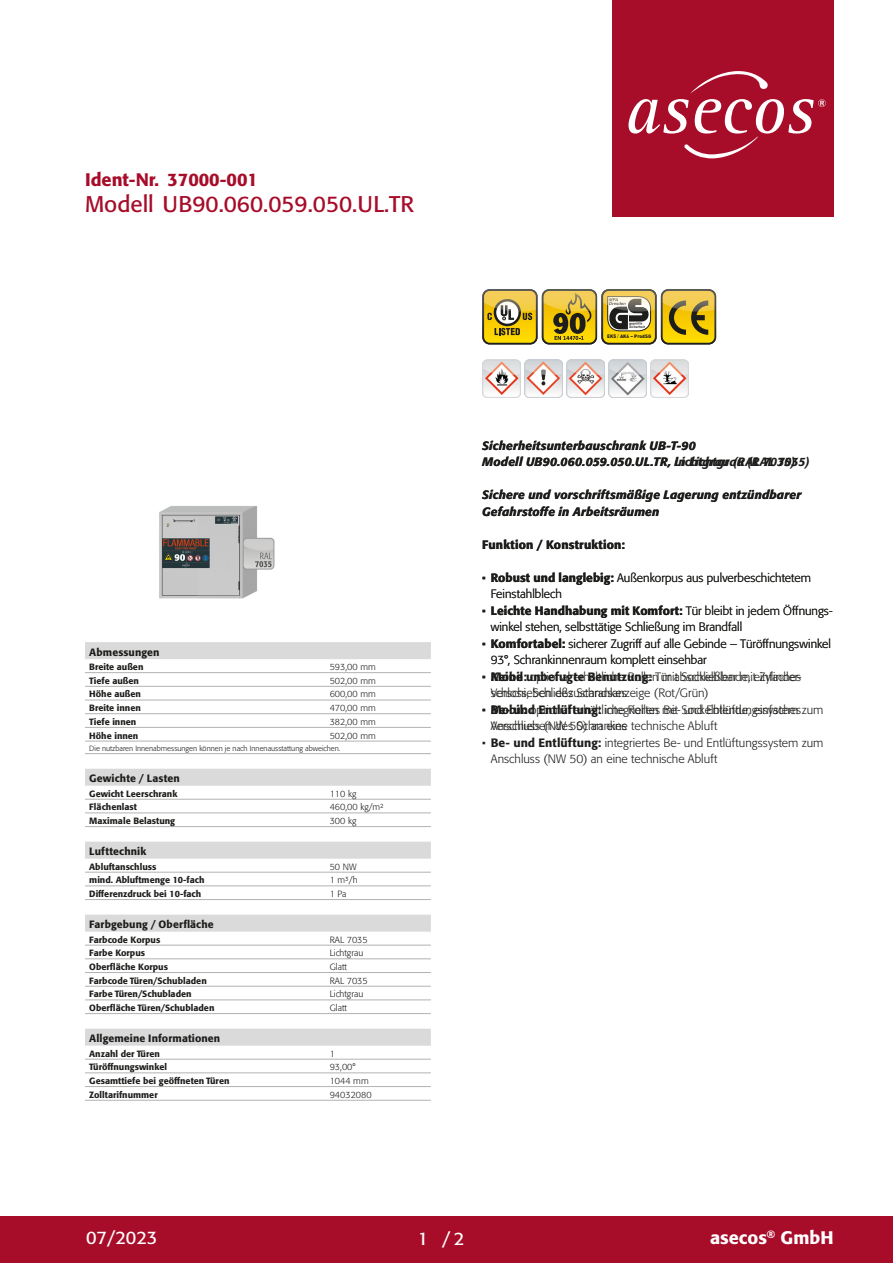
<style>
.page{position:relative;width:893px;height:1263px;background:#fff}
.page>*{position:absolute;margin:0;border:0;box-sizing:border-box;transform-origin:0 0}
.t1{font:22.5px "Formata Pro";color:#a70c29}
.t2{font:500 18px "Formata Pro";color:#a70c29}
.t3{font:500 18px "Formata Pro";color:#fff}
.t4{font:18px "Formata Pro";color:#fff}
.t5{font:300 12px/16.5px "Formata Pro";color:#1d1d1b}
.t6{font:italic 500 12px/16.5px "Formata Pro";letter-spacing:.015em;color:#1d1d1b}
.t7{font:500 12px "Formata Pro";letter-spacing:.015em;color:#1d1d1b}
.t8{font:500 10.5px "Formata Pro";letter-spacing:.01em;color:#1d1d1b}
.t9{font:500 9px "Formata Pro";color:#1d1d1b}
.t10{font:300 9px "Formata Pro";color:#1d1d1b}
.t11{font:300 7.5px "Formata Pro";color:#1d1d1b}
.t12{font:900 4.95px "DIN Pro";color:#1d1d1b}
.s1{font-weight:400}
.s2{font-weight:500}
</style>
<div class="page">
<div style="left:0;top:1216px;width:893px;height:47px;background:#a70c29"></div>
<div style="left:612px;top:0;width:221px;height:217px;background:#a70c29"></div>
<svg style="left:691px;top:71px;width:77px;height:22px"></svg>
<svg style="left:628px;top:99px;width:198px;height:60px"></svg>
<img style="left:159px;top:506px;width:116px;height:93px">
<div style="left:85px;top:642px;width:346px;height:17px;background:#dadada"></div>
<hr style="left:85px;top:672px;width:240px;height:1px;background:#b2b2b2">
<hr style="left:325px;top:672px;width:106px;height:1px;background:#b2b2b2">
<hr style="left:85px;top:686px;width:240px;height:1px;background:#b2b2b2">
<hr style="left:325px;top:686px;width:106px;height:1px;background:#b2b2b2">
<hr style="left:85px;top:700px;width:240px;height:1px;background:#b2b2b2">
<hr style="left:325px;top:700px;width:106px;height:1px;background:#b2b2b2">
<hr style="left:85px;top:713px;width:240px;height:1px;background:#b2b2b2">
<hr style="left:325px;top:713px;width:106px;height:1px;background:#b2b2b2">
<hr style="left:85px;top:727px;width:240px;height:1px;background:#b2b2b2">
<hr style="left:325px;top:727px;width:106px;height:1px;background:#b2b2b2">
<hr style="left:85px;top:741px;width:240px;height:1px;background:#b2b2b2">
<hr style="left:325px;top:741px;width:106px;height:1px;background:#b2b2b2">
<hr style="left:85px;top:753px;width:240px;height:1px;background:#b2b2b2">
<hr style="left:325px;top:753px;width:106px;height:1px;background:#b2b2b2">
<div style="left:85px;top:769px;width:346px;height:17px;background:#dadada"></div>
<hr style="left:85px;top:799px;width:240px;height:1px;background:#b2b2b2">
<hr style="left:325px;top:799px;width:106px;height:1px;background:#b2b2b2">
<hr style="left:85px;top:813px;width:240px;height:1px;background:#b2b2b2">
<hr style="left:325px;top:813px;width:106px;height:1px;background:#b2b2b2">
<hr style="left:85px;top:826px;width:240px;height:1px;background:#b2b2b2">
<hr style="left:325px;top:826px;width:106px;height:1px;background:#b2b2b2">
<div style="left:85px;top:842px;width:346px;height:17px;background:#dadada"></div>
<hr style="left:85px;top:872px;width:240px;height:1px;background:#b2b2b2">
<hr style="left:325px;top:872px;width:106px;height:1px;background:#b2b2b2">
<hr style="left:85px;top:886px;width:240px;height:1px;background:#b2b2b2">
<hr style="left:325px;top:886px;width:106px;height:1px;background:#b2b2b2">
<hr style="left:85px;top:899px;width:240px;height:1px;background:#b2b2b2">
<hr style="left:325px;top:899px;width:106px;height:1px;background:#b2b2b2">
<div style="left:85px;top:915px;width:346px;height:17px;background:#dadada"></div>
<hr style="left:85px;top:945px;width:240px;height:1px;background:#b2b2b2">
<hr style="left:325px;top:945px;width:106px;height:1px;background:#b2b2b2">
<hr style="left:85px;top:958px;width:240px;height:1px;background:#b2b2b2">
<hr style="left:325px;top:958px;width:106px;height:1px;background:#b2b2b2">
<hr style="left:85px;top:972px;width:240px;height:1px;background:#b2b2b2">
<hr style="left:325px;top:972px;width:106px;height:1px;background:#b2b2b2">
<hr style="left:85px;top:986px;width:240px;height:1px;background:#b2b2b2">
<hr style="left:325px;top:986px;width:106px;height:1px;background:#b2b2b2">
<hr style="left:85px;top:1000px;width:240px;height:1px;background:#b2b2b2">
<hr style="left:325px;top:1000px;width:106px;height:1px;background:#b2b2b2">
<hr style="left:85px;top:1013px;width:240px;height:1px;background:#b2b2b2">
<hr style="left:325px;top:1013px;width:106px;height:1px;background:#b2b2b2">
<div style="left:85px;top:1029px;width:346px;height:17px;background:#dadada"></div>
<hr style="left:85px;top:1059px;width:240px;height:1px;background:#b2b2b2">
<hr style="left:325px;top:1059px;width:106px;height:1px;background:#b2b2b2">
<hr style="left:85px;top:1072px;width:240px;height:1px;background:#b2b2b2">
<hr style="left:325px;top:1072px;width:106px;height:1px;background:#b2b2b2">
<hr style="left:85px;top:1086px;width:240px;height:1px;background:#b2b2b2">
<hr style="left:325px;top:1086px;width:106px;height:1px;background:#b2b2b2">
<hr style="left:85px;top:1100px;width:240px;height:1px;background:#b2b2b2">
<hr style="left:325px;top:1100px;width:106px;height:1px;background:#b2b2b2">
<svg style="left:482px;top:289px;width:234px;height:55px;background:#bba440"></svg>
<img style="left:482px;top:360px;width:38px;height:38px">
<img style="left:524px;top:360px;width:38px;height:38px">
<img style="left:566px;top:360px;width:38px;height:38px">
<img style="left:609px;top:360px;width:37px;height:38px">
<img style="left:651px;top:360px;width:37px;height:38px">
<h2 class="t2" style="left:85px;top:168px;width:174px">Ident-Nr. 37000-001</h2>
<h1 class="t1" style="left:85px;top:190px;width:331px">Modell UB90.060.059.050.UL.TR</h1>
<p class="t8" style="left:89px;top:645px;width:72px">Abmessungen</p>
<p class="t9" style="left:89px;top:661px;width:56px">Breite außen</p>
<p class="t10" style="left:330px;top:661px;width:48px">593,00 mm</p>
<p class="t9" style="left:89px;top:675px;width:51px">Tiefe außen</p>
<p class="t10" style="left:330px;top:675px;width:48px">502,00 mm</p>
<p class="t9" style="left:89px;top:688px;width:53px">Höhe außen</p>
<p class="t10" style="left:330px;top:689px;width:48px">600,00 mm</p>
<p class="t9" style="left:89px;top:702px;width:53px">Breite innen</p>
<p class="t10" style="left:330px;top:702px;width:48px">470,00 mm</p>
<p class="t9" style="left:89px;top:716px;width:49px">Tiefe innen</p>
<p class="t10" style="left:330px;top:716px;width:48px">382,00 mm</p>
<p class="t9" style="left:89px;top:729px;width:51px">Höhe innen</p>
<p class="t10" style="left:330px;top:730px;width:48px">502,00 mm</p>
<p class="t11" style="left:89px;top:744px;width:253px">Die nutzbaren Innenabmessungen können je nach Innenausstattung abweichen.</p>
<p class="t8" style="left:89px;top:771px;width:92px">Gewichte / Lasten</p>
<p class="t9" style="left:89px;top:788px;width:90px">Gewicht Leerschrank</p>
<p class="t10" style="left:330px;top:788px;width:28px">110 kg</p>
<p class="t9" style="left:89px;top:801px;width:49px">Flächenlast</p>
<p class="t10" style="left:330px;top:801px;width:56px">460,00 kg/m²</p>
<p class="t9" style="left:89px;top:815px;width:87px">Maximale Belastung</p>
<p class="t10" style="left:330px;top:815px;width:28px">300 kg</p>
<p class="t8" style="left:89px;top:844px;width:59px">Lufttechnik</p>
<p class="t9" style="left:89px;top:861px;width:69px">Abluftanschluss</p>
<p class="t10" style="left:330px;top:861px;width:28px">50 NW</p>
<p class="t9" style="left:89px;top:874px;width:117px">mind. Abluftmenge 10-fach</p>
<p class="t10" style="left:330px;top:874px;width:29px">1 m³/h</p>
<p class="t9" style="left:89px;top:888px;width:114px">Differenzdruck bei 10-fach</p>
<p class="t10" style="left:330px;top:888px;width:18px">1 Pa</p>
<p class="t8" style="left:89px;top:917px;width:126px">Farbgebung / Oberfläche</p>
<p class="t9" style="left:89px;top:933px;width:73px">Farbcode Korpus</p>
<p class="t10" style="left:330px;top:934px;width:40px">RAL 7035</p>
<p class="t9" style="left:89px;top:947px;width:57px">Farbe Korpus</p>
<p class="t10" style="left:330px;top:947px;width:35px">Lichtgrau</p>
<p class="t9" style="left:89px;top:961px;width:80px">Oberfläche Korpus</p>
<p class="t10" style="left:330px;top:961px;width:19px">Glatt</p>
<p class="t9" style="left:89px;top:975px;width:119px">Farbcode Türen/Schubladen</p>
<p class="t10" style="left:330px;top:975px;width:40px">RAL 7035</p>
<p class="t9" style="left:89px;top:988px;width:104px">Farbe Türen/Schubladen</p>
<p class="t10" style="left:330px;top:988px;width:35px">Lichtgrau</p>
<p class="t9" style="left:89px;top:1002px;width:127px">Oberfläche Türen/Schubladen</p>
<p class="t10" style="left:330px;top:1002px;width:19px">Glatt</p>
<p class="t8" style="left:89px;top:1031px;width:132px">Allgemeine Informationen</p>
<p class="t9" style="left:89px;top:1047px;width:72px">Anzahl der Türen</p>
<p class="t10" style="left:330px;top:1048px;width:7px">1</p>
<p class="t9" style="left:89px;top:1061px;width:79px">Türöffnungswinkel</p>
<p class="t10" style="left:330px;top:1061px;width:28px">93,00°</p>
<p class="t9" style="left:89px;top:1075px;width:142px">Gesamttiefe bei geöffneten Türen</p>
<p class="t10" style="left:330px;top:1075px;width:40px">1044 mm</p>
<p class="t9" style="left:89px;top:1089px;width:70px">Zolltarifnummer</p>
<p class="t10" style="left:330px;top:1089px;width:43px">94032080</p>
<p class="t12" style="left:607px;top:333px;width:46px">EK5 <span class="s1">/</span> AK4 – ProdSG</p>
<p class="t6" style="left:482px;top:437px;width:329px">Sicherheitsunterbauschrank UB-T-90<br>Modell UB90.060.059.050.UL.TR, in Lichtgrau (RAL 7035)</p>
<p class="t6" style="left:482px;top:487px;width:320px">Sichere und vorschriftsmäßige Lagerung entzündbarer<br>Gefahrstoffe in Arbeitsräumen</p>
<p class="t7" style="left:482px;top:537px;width:144px">Funktion / Konstruktion:</p>
<p class="t5" style="left:491px;top:569px;width:322px;text-indent:-9px">• <span class="s2">Robust und langlebig:</span> Außenkorpus aus pulverbeschichtetem<br>Feinstahlblech</p>
<p class="t5" style="left:491px;top:602px;width:343px;text-indent:-9px">• <span class="s2">Leichte Handhabung mit Komfort:</span> Tür bleibt in jedem Öffnungs&shy;winkel stehen, selbsttätige Schließung im Brandfall</p>
<p class="t5" style="left:491px;top:635px;width:342px;text-indent:-9px">• <span class="s2">Komfortabel:</span> sicherer Zugriff auf alle Gebinde – Türöffnungswinkel<br>93°, Schrankinnenraum komplett einsehbar</p>
<p class="t5" style="left:491px;top:668px;width:312px;text-indent:-8px">• <span class="s2">Keine unbefugte Benutzung:</span> Tür abschließbar mit Zylinder&shy;schloss, Schließzustandsanzeige (Rot/Grün)</p>
<p class="t5" style="left:491px;top:701px;width:312px;text-indent:-9px">• <span class="s2">Mobil:</span> optional erhältliche Rollen mit Sockelblende, einfaches<br>Verschieben des Schrankes</p>
<p class="t5" style="left:491px;top:734px;width:334px;text-indent:-9px">• <span class="s2">Be- und Entlüftung:</span> integriertes Be- und Entlüftungssystem zum<br>Anschluss (NW 50) an eine technische Abluft</p>
<p class="t6" style="left:675px;top:454px;width:122px">Lichtgrau (RAL 7035)</p>
<p class="t6" style="left:540px;top:503px;width:6px">f</p>
<p class="t5" style="left:792px;top:602px;width:5px">f</p>
<p class="t5" style="left:635px;top:635px;width:5px">f</p>
<p class="t5" style="left:762px;top:635px;width:5px">f</p>
<p class="t5" style="left:491px;top:668px;width:334px"><span class="s2">Mobil:</span> optional erhältliche Rollen mit Sockelblende, einfach s Verschieben des Schrankes<br><span class="s2">Be- und Entlüftung:</span> ntegriertes Be- und Entlüftungssystem zum Anschluss (NW 50) an eine technische Abluft</p>
<h2 class="t4" style="left:86px;top:1225px;width:73px">07/2023</h2>
<h2 class="t4" style="left:418px;top:1227px;width:48px">1 /2</h2>
<h2 class="t3" style="left:710px;top:1225px;width:125px">asecos<sup>®</sup> GmbH</h2>
</div>
